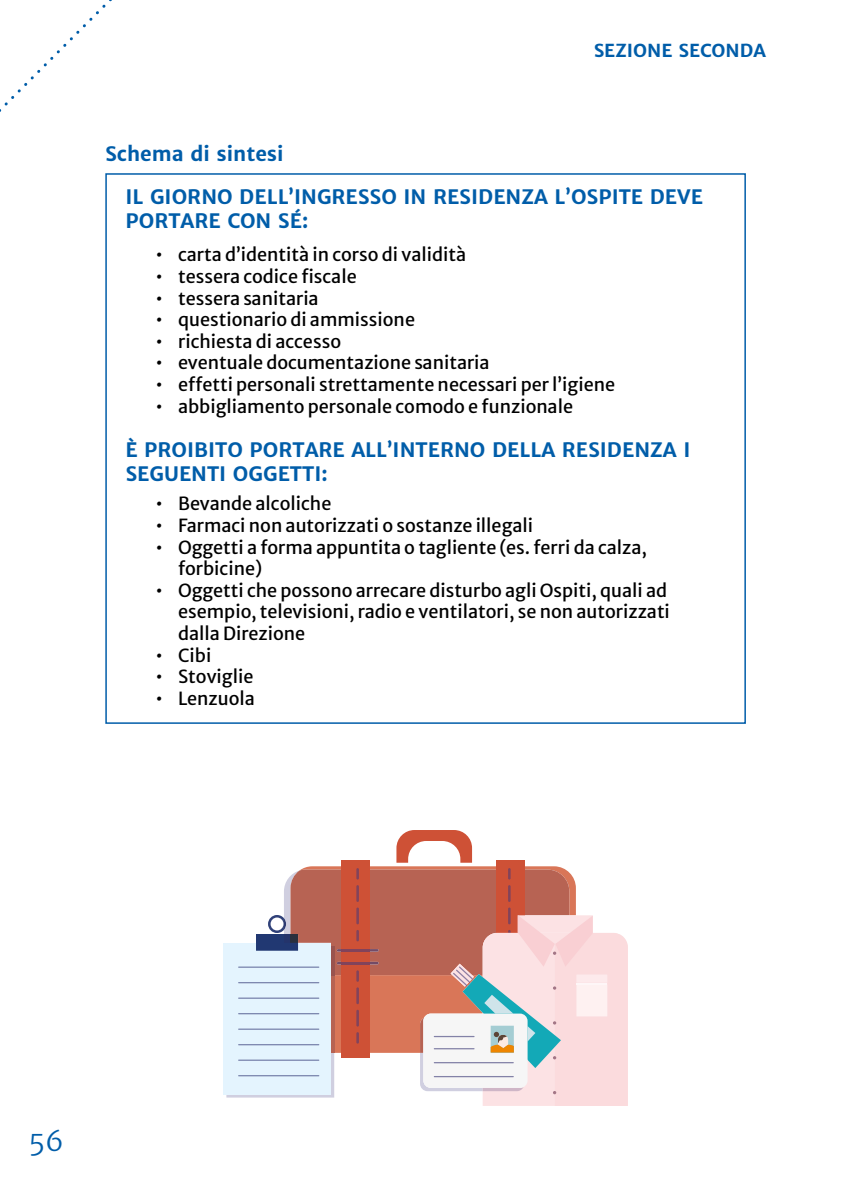
<style>
.page{position:relative;width:851px;height:1191px;background:#fff}
.page>*{position:absolute;margin:0;border:0;box-sizing:border-box;transform-origin:0 0}
.t1{font:300 28px "Merriweather Sans";color:#005da9}
.t2{font:20px/24px "Merriweather Sans Bold 2";color:#005da9}
.t3{font:18px "Merriweather Sans";color:#000}
.t4{font:18px/21.6px "Merriweather Sans Regular 2";color:#000;text-align:right}
.t5{font:18px "Merriweather Sans Bold 2";color:#005da9}
.s1{font-family:"Merriweather Sans"}
</style>
<div class="page">
<svg style="left:0;top:0;width:112px;height:112px"></svg>
<div style="left:105px;top:173px;width:640px;height:551px;border:2px solid #005da9"></div>
<div style="left:342px;top:860px;width:28px;height:197px;background:#ce5136"></div>
<div style="left:496px;top:860px;width:28px;height:197px;background:#ce5136"></div>
<svg style="left:396px;top:830px;width:76px;height:32px"></svg>
<div style="left:223px;top:942px;width:108px;height:152px;background:#e4f4fe"></div>
<svg style="left:226px;top:868px;width:401px;height:238px"></svg>
<hr style="left:433px;top:1048px;width:41px;height:1px;background:#8382a7">
<hr style="left:433px;top:1036px;width:41px;height:1px;background:#8382a7">
<hr style="left:433px;top:1062px;width:80px;height:1px;background:#8382a7">
<hr style="left:433px;top:1076px;width:80px;height:1px;background:#8382a7">
<p class="t2" style="left:105px;top:142px;width:180px">Schema di sintesi</p>
<p class="t5" style="left:593px;top:38px;width:174px">SEZIONE SECONDA</p>
<p class="t2" style="left:125px;top:185px;width:579px">IL GIORNO DELL’INGRESSO IN RESIDENZA L’OSPITE DEVE<br>PORTARE CON SÉ:</p>
<p class="t3" style="left:155px;top:239px;width:312px">• carta d’identità in corso di validità</p>
<p class="t4" style="left:155px;top:263px;width:203px"><span class="s1">•</span> tessera codice fiscale</p>
<p class="t3" style="left:155px;top:282px;width:165px">• tessera sanitaria</p>
<p class="t3" style="left:155px;top:304px;width:261px">• questionario di ammissione</p>
<p class="t3" style="left:155px;top:325px;width:187px">• richiesta di accesso</p>
<p class="t3" style="left:155px;top:347px;width:336px">• eventuale documentazione sanitaria</p>
<p class="t4" style="left:155px;top:371px;width:461px"><span class="s1">•</span> effetti personali strettamente necessari per l’igiene</p>
<p class="t3" style="left:155px;top:390px;width:419px">• abbigliamento personale comodo e funzionale</p>
<p class="t2" style="left:125px;top:438px;width:566px">È PROIBITO PORTARE ALL’INTERNO DELLA RESIDENZA I<br>SEGUENTI OGGETTI:</p>
<p class="t3" style="left:155px;top:488px;width:177px">• Bevande alcoliche</p>
<p class="t3" style="left:155px;top:510px;width:379px">• Farmaci non autorizzati o sostanze illegali</p>
<p class="t4" style="left:155px;top:534px;width:493px"><span class="s1">•</span> Oggetti a forma appuntita o tagliente (es. ferri da calza,</p>
<p class="t3" style="left:178px;top:553px;width:86px">forbicine)</p>
<p class="t4" style="left:155px;top:577px;width:516px"><span class="s1">•</span> Oggetti che possono arrecare disturbo agli Ospiti, quali ad esempio, televisioni, radio e ventilatori, se non autorizzati</p>
<p class="t3" style="left:178px;top:618px;width:129px">dalla Direzione</p>
<p class="t3" style="left:155px;top:639px;width:57px">• Cibi</p>
<p class="t3" style="left:155px;top:661px;width:99px">• Stoviglie</p>
<p class="t3" style="left:155px;top:682px;width:101px">• Lenzuola</p>
<h1 class="t1" style="left:28px;top:1123px;width:37px">56</h1>
</div>
